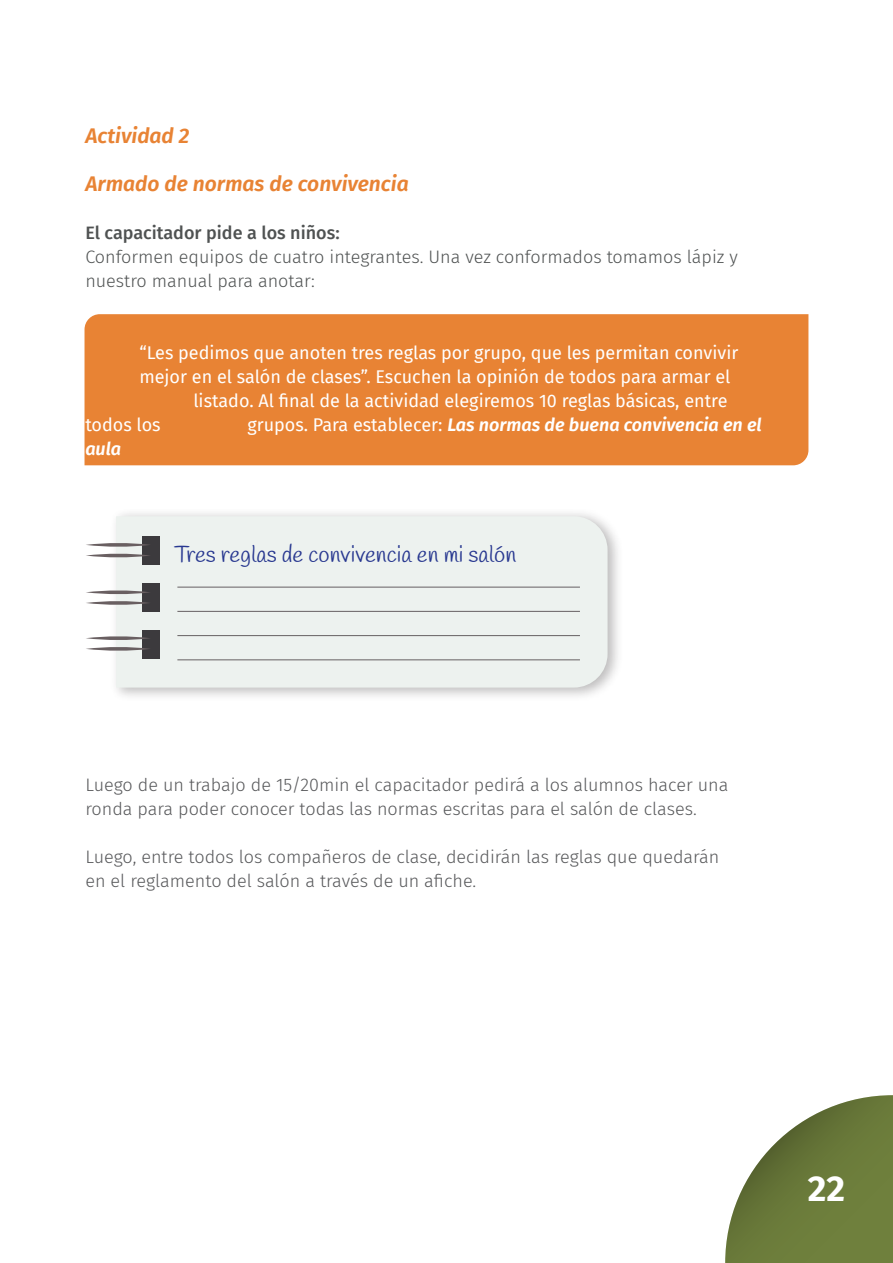
<style>
.page{position:relative;width:893px;height:1263px;background:#fff}
.page>*{position:absolute;margin:0;border:0;box-sizing:border-box;transform-origin:0 0}
.t1{font:700 36px "Fira Sans";color:#fff}
.t2{font:22.8px "Handlee";color:#283890}
.t3{font:italic 600 21px "Fira Sans";color:#e88334}
.t4{font:300 18px/24px "Fira Sans";color:#57585a}
.t5{font:18px "Fira Sans";color:#fff}
.t6{font:300 18px/24px "Fira Sans";color:#4f5252}
.t7{font:italic 600 18px "Fira Sans";color:#fff}
.t8{font:500 18px "Fira Sans";color:#4f5252}
.s1{font-weight:400;font-style:normal}
</style>
<div class="page">
<div style="left:85px;top:314px;width:723px;height:151px;background:#e88334"></div>
<svg style="left:725px;top:1095px;width:168px;height:168px"></svg>
<div style="left:116px;top:516px;width:492px;height:172px;background:#edf2ef"></div>
<div style="left:142px;top:630px;width:18px;height:28px;background:#3c3a3d"></div>
<div style="left:142px;top:583px;width:18px;height:28px;background:#3c3a3d"></div>
<div style="left:142px;top:536px;width:18px;height:29px;background:#3c3a3d"></div>
<svg style="left:86px;top:636px;width:64px;height:15px"></svg>
<svg style="left:86px;top:590px;width:64px;height:15px"></svg>
<svg style="left:86px;top:553px;width:64px;height:5px"></svg>
<svg style="left:86px;top:542px;width:64px;height:5px"></svg>
<hr style="left:177px;top:659px;width:403px;height:1px;background:#666062">
<hr style="left:177px;top:635px;width:403px;height:1px;background:#666062">
<hr style="left:177px;top:611px;width:403px;height:1px;background:#666062">
<hr style="left:177px;top:587px;width:403px;height:1px;background:#666062">
<p class="t3" style="left:85px;top:119px;width:106px">Actividad 2</p>
<p class="t3" style="left:85px;top:167px;width:325px">Armado de normas de convivencia</p>
<p class="t8" style="left:85px;top:218px;width:256px">El capacitador pide a los niños:</p>
<p class="t6" style="left:85px;top:245px;width:654px">Conformen equipos de cuatro integrantes. Una vez conformados tomamos lápiz y nuestro manual para anotar:</p>
<p class="t5" style="left:139px;top:339px;width:600px">“Les pedimos que anoten tres reglas por grupo, que les permitan convivir</p>
<p class="t5" style="left:139px;top:363px;width:593px">mejor en el salón de clases”. Escuchen la opinión de todos para armar el</p>
<p class="t5" style="left:193px;top:387px;width:536px">listado. Al final de la actividad elegiremos 10 reglas básicas, entre</p>
<p class="t5" style="left:85px;top:411px;width:77px">todos los</p>
<p class="t7" style="left:247px;top:410px;width:516px"><span class="s1">grupos. Para establecer:</span> Las normas de buena convivencia en el</p>
<p class="t7" style="left:85px;top:434px;width:37px">aula</p>
<p class="t2" style="left:174px;top:541px;width:343px">Tres reglas de convivencia en mi salón</p>
<p class="t4" style="left:85px;top:773px;width:644px">Luego de un trabajo de 15/20min el capacitador pedirá a los alumnos hacer una ronda para poder conocer todas las normas escritas para el salón de clases.</p>
<p class="t4" style="left:85px;top:845px;width:636px">Luego, entre todos los compañeros de clase, decidirán las reglas que quedarán en el reglamento del salón a través de un afiche.</p>
<h1 class="t1" style="left:808px;top:1158px;width:39px">22</h1>
</div>
